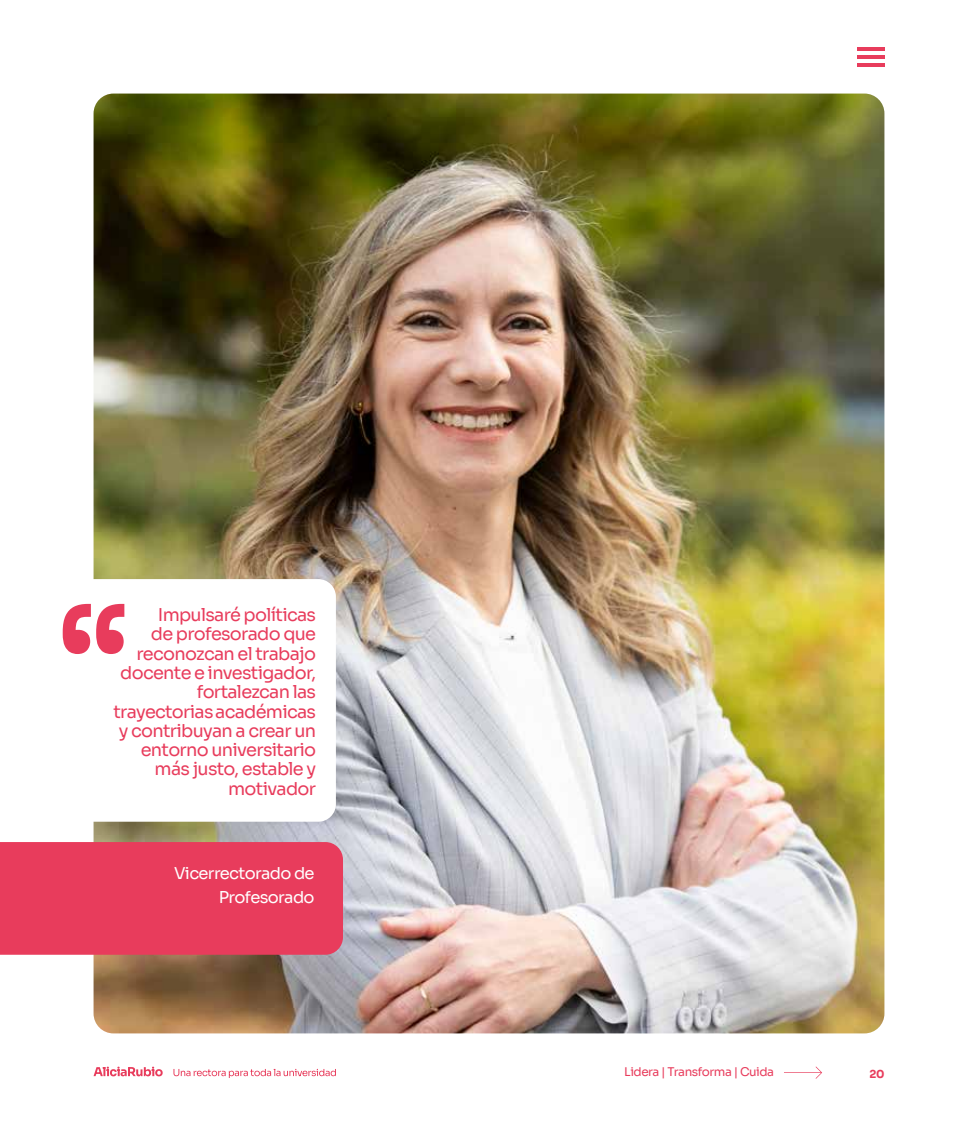
<style>
.page{position:relative;width:978px;height:1127px;background:#fff}
.page>*{position:absolute;margin:0;border:0;box-sizing:border-box;transform-origin:0 0}
.t1{font:17.7px/19.4px "Sora";letter-spacing:-.04em;color:#e83c5c;text-align:right}
.t2{font:16.35px/24px "Sora";letter-spacing:-.04em;color:#fff;text-align:right}
.t3{font:12px "Sora";letter-spacing:-.04em;color:#e83c5c}
.t4{font:700 10.95px "Sora";color:#e83c5c}
</style>
<div class="page">
<svg style="left:94px;top:1066px;width:69px;height:10px"></svg>
<svg style="left:173px;top:1069px;width:163px;height:9px"></svg>
<svg style="left:784px;top:1066px;width:38px;height:13px"></svg>
<hr style="left:857px;top:47px;width:27px;height:4px;background:#e83c5c">
<hr style="left:857px;top:55px;width:27px;height:4px;background:#e83c5c">
<hr style="left:857px;top:63px;width:27px;height:4px;background:#e83c5c">
<img style="left:94px;top:94px;width:790px;height:939px">
<div style="left:0;top:842px;width:343px;height:113px;background:#e83c5c"></div>
<svg style="left:62px;top:579px;width:274px;height:243px"></svg>
<svg style="left:63px;top:604px;width:61px;height:50px"></svg>
<p class="t1" style="left:113px;top:603px;width:204px">Impulsaré políticas<br>de profesorado que reconozcan el trabajo docente e investigador, fortalezcan las trayectorias académicas y contribuyan a crear un entorno universitario más justo, estable y motivador</p>
<p class="t2" style="left:174px;top:860px;width:142px">Vicerrectorado de<br>Profesorado</p>
<p class="t3" style="left:624px;top:1062px;width:151px">Lidera | Transforma | Cuida</p>
<p class="t4" style="left:869px;top:1065px;width:16px">20</p>
</div>
